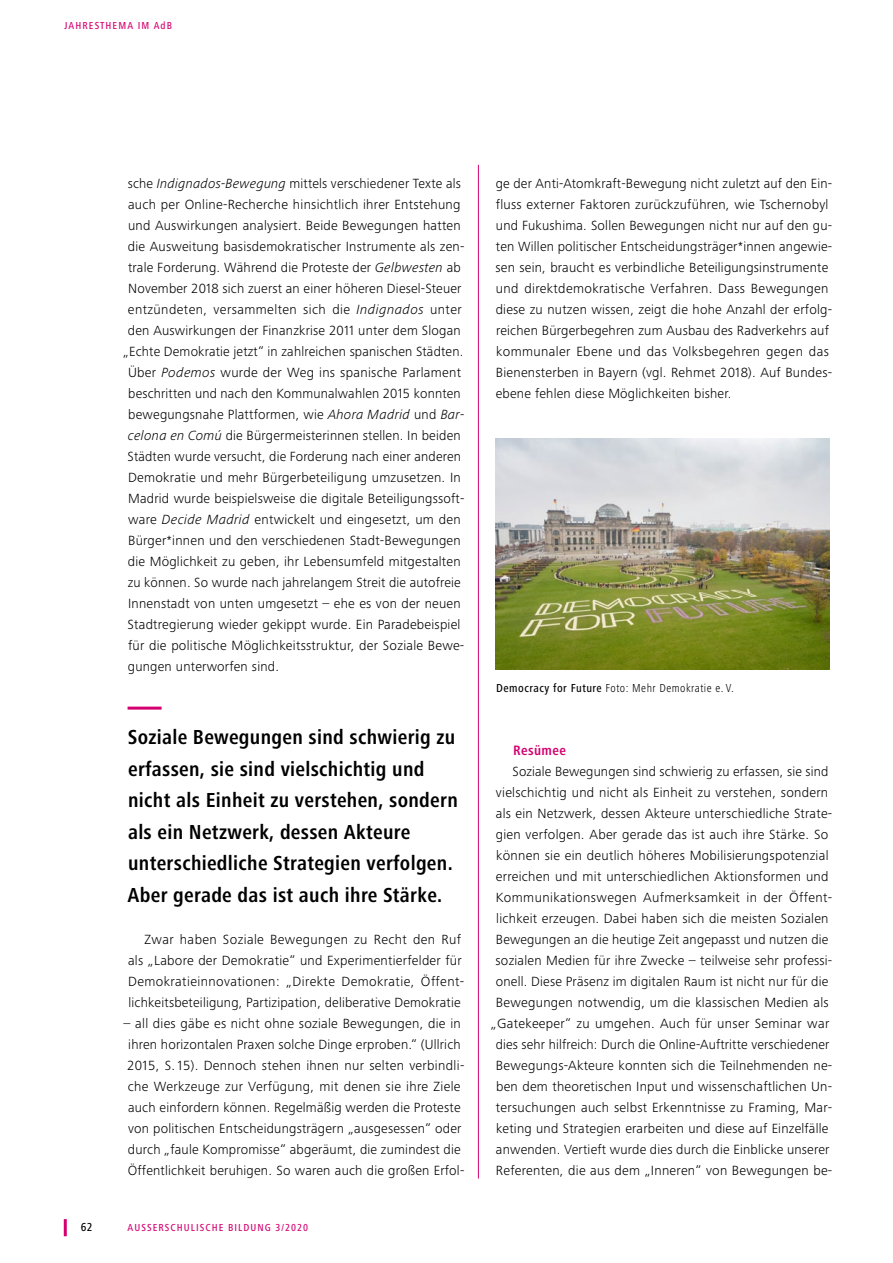
<style>
.page{position:relative;width:893px;height:1263px;background:#fff}
.page>*{position:absolute;margin:0;border:0;box-sizing:border-box;transform-origin:0 0}
.t1{font:700 condensed 21px/31.5px "Frutiger Next LTW1 G";letter-spacing:.015em;color:#000}
.t2{font:700 condensed 14.1px "Frutiger Next LTW1 G";letter-spacing:.03em;color:#d50070}
.t3{font:300 13.8px/21px "Frutiger Next LTW1 G";letter-spacing:.015em;color:#000}
.t4{font:300 condensed 12px "Frutiger Next LTW1 G";letter-spacing:.04em;color:#000}
.t5{font:500 condensed 12px "Frutiger Next LTW1 G";color:#000}
.t6{font:500 condensed 10.5px "Frutiger Next LTW1 G";letter-spacing:.1em;color:#d50070}
.s1{font-style:italic}
.s2{font-weight:500}
</style>
<div class="page">
<hr style="left:64px;top:1219px;width:3px;height:17px;background:#d50070">
<hr style="left:128px;top:707px;width:34px;height:3px;background:#d50070">
<img style="left:495px;top:439px;width:334px;height:231px">
<hr style="left:478px;top:165px;width:1px;height:1013px;background:#d50070">
<p class="t6" style="left:65px;top:19px;width:109px">JAHRESTHEMA IM AdB</p>
<p class="t3" style="left:128px;top:172px;width:335px">sche <span class="s1">Indignados-Bewegung</span> mittels verschiedener Texte als</p>
<p class="t3" style="left:128px;top:193px;width:334px">auch per Online-Recherche hinsichtlich ihrer Entstehung</p>
<p class="t3" style="left:128px;top:214px;width:334px">und Auswirkungen analysiert. Beide Bewegungen hatten</p>
<p class="t3" style="left:128px;top:235px;width:338px">die Ausweitung basisdemokratischer Instrumente als zen-</p>
<p class="t3" style="left:128px;top:256px;width:334px">trale Forderung. Während die Proteste der <span class="s1">Gelbwesten</span> ab</p>
<p class="t3" style="left:128px;top:277px;width:335px">November 2018 sich zuerst an einer höheren Diesel-Steuer</p>
<p class="t3" style="left:128px;top:298px;width:335px">entzündeten, versammelten sich die <span class="s1">Indignados</span> unter</p>
<p class="t3" style="left:128px;top:319px;width:334px">den Auswirkungen der Finanzkrise 2011 unter dem Slogan</p>
<p class="t3" style="left:123px;top:340px;width:342px">„Echte Demokratie jetzt“ in zahlreichen spanischen Städten.</p>
<p class="t3" style="left:128px;top:361px;width:335px">Über <span class="s1">Podemos</span> wurde der Weg ins spanische Parlament</p>
<p class="t3" style="left:128px;top:382px;width:334px">beschritten und nach den Kommunalwahlen 2015 konnten</p>
<p class="t3" style="left:128px;top:403px;width:338px">bewegungsnahe Plattformen, wie <span class="s1">Ahora Madrid</span> und <span class="s1">Bar-</span></p>
<p class="t3" style="left:128px;top:424px;width:334px"><span class="s1">celona en Comú</span> die Bürgermeisterinnen stellen. In beiden</p>
<p class="t3" style="left:128px;top:445px;width:335px">Städten wurde versucht, die Forderung nach einer anderen</p>
<p class="t3" style="left:128px;top:466px;width:334px">Demokratie und mehr Bürgerbeteiligung umzusetzen. In</p>
<p class="t3" style="left:128px;top:487px;width:338px">Madrid wurde beispielsweise die digitale Beteiligungssoft-</p>
<p class="t3" style="left:128px;top:508px;width:334px">ware <span class="s1">Decide Madrid</span> entwickelt und eingesetzt, um den</p>
<p class="t3" style="left:128px;top:529px;width:334px">Bürger*innen und den verschiedenen Stadt-Bewegungen</p>
<p class="t3" style="left:128px;top:550px;width:334px">die Möglichkeit zu geben, ihr Lebensumfeld mitgestalten</p>
<p class="t3" style="left:128px;top:571px;width:335px">zu können. So wurde nach jahrelangem Streit die autofreie</p>
<p class="t3" style="left:128px;top:592px;width:334px">Innenstadt von unten umgesetzt – ehe es von der neuen</p>
<p class="t3" style="left:128px;top:613px;width:334px">Stadtregierung wieder gekippt wurde. Ein Paradebeispiel</p>
<p class="t3" style="left:128px;top:634px;width:338px">für die politische Möglichkeitsstruktur, der Soziale Bewe-</p>
<p class="t3" style="left:128px;top:655px;width:153px">gungen unterworfen sind.</p>
<h1 class="t1" style="left:128px;top:721px;width:332px">Soziale Bewegungen sind schwierig zu erfassen, sie sind vielschichtig und nicht als Einheit zu verstehen, sondern als ein Netzwerk, dessen Akteure unterschiedliche Strategien verfolgen.<br>Aber gerade das ist auch ihre Stärke.</h1>
<p class="t3" style="left:128px;top:928px;width:338px;text-indent:16px">Zwar haben Soziale Bewegungen zu Recht den Ruf als „Labore der Demokratie“ und Experimentierfelder für Demokratieinnovationen: „Direkte Demokratie, Öffent&shy;lichkeitsbeteiligung, Partizipation, deliberative Demokratie</p>
<p class="t3" style="left:124px;top:1012px;width:342px">– all dies gäbe es nicht ohne soziale Bewegungen, die in ihren horizontalen Praxen solche Dinge erproben.“ (Ullrich 2015, S.15). Dennoch stehen ihnen nur selten verbindli&shy;che Werkzeuge zur Verfügung, mit denen sie ihre Ziele auch einfordern können. Regelmäßig werden die Proteste von politischen Entscheidungsträgern „ausgesessen“ oder durch „faule Kompromisse“ abgeräumt, die zumindest die Öffentlichkeit beruhigen. So waren auch die großen Erfol-</p>
<p class="t5" style="left:81px;top:1220px;width:13px">62</p>
<p class="t6" style="left:128px;top:1222px;width:182px">AUSSERSCHULISCHE BILDUNG 3/2020</p>
<p class="t3" style="left:496px;top:172px;width:338px">ge der Anti-Atomkraft-Bewegung nicht zuletzt auf den Ein&shy;fluss externer Faktoren zurückzuführen, wie Tschernobyl und Fukushima. Sollen Bewegungen nicht nur auf den gu&shy;ten Willen politischer Entscheidungsträger*innen angewie&shy;sen sein, braucht es verbindliche Beteiligungsinstrumente und direktdemokratische Verfahren. Dass Bewegungen diese zu nutzen wissen, zeigt die hohe Anzahl der erfolg&shy;reichen Bürgerbegehren zum Ausbau des Radverkehrs auf kommunaler Ebene und das Volksbegehren gegen das Bienensterben in Bayern (vgl. Rehmet 2018). Auf Bundes&shy;ebene fehlen diese Möglichkeiten bisher.</p>
<p class="t4" style="left:496px;top:681px;width:239px"><span class="s2">Democracy for Future</span> Foto: Mehr Demokratie e. V.</p>
<p class="t2" style="left:513px;top:742px;width:54px">Resümee</p>
<p class="t3" style="left:491px;top:760px;width:343px;text-align:right">Soziale Bewegungen sind schwierig zu erfassen, sie sind vielschichtig und nicht als Einheit zu verstehen, sondern als ein Netzwerk, dessen Akteure unterschiedliche Strate&shy;gien verfolgen. Aber gerade das ist auch ihre Stärke. So können sie ein deutlich höheres Mobilisierungspotenzial erreichen und mit unterschiedlichen Aktionsformen und Kommunikationswegen Aufmerksamkeit in der Öffent&shy;lichkeit erzeugen. Dabei haben sich die meisten Sozialen Bewegungen an die heutige Zeit angepasst und nutzen die sozialen Medien für ihre Zwecke – teilweise sehr professi&shy;onell. Diese Präsenz im digitalen Raum ist nicht nur für die Bewegungen notwendig, um die klassischen Medien als „Gatekeeper“ zu umgehen. Auch für unser Seminar war dies sehr hilfreich: Durch die Online-Auftritte verschiedener Bewegungs-Akteure konnten sich die Teilnehmenden ne&shy;ben dem theoretischen Input und wissenschaftlichen Un&shy;tersuchungen auch selbst Erkenntnisse zu Framing, Mar&shy;keting und Strategien erarbeiten und diese auf Einzelfälle anwenden. Vertieft wurde dies durch die Einblicke unserer Referenten, die aus dem „Inneren“ von Bewegungen be-</p>
</div>
